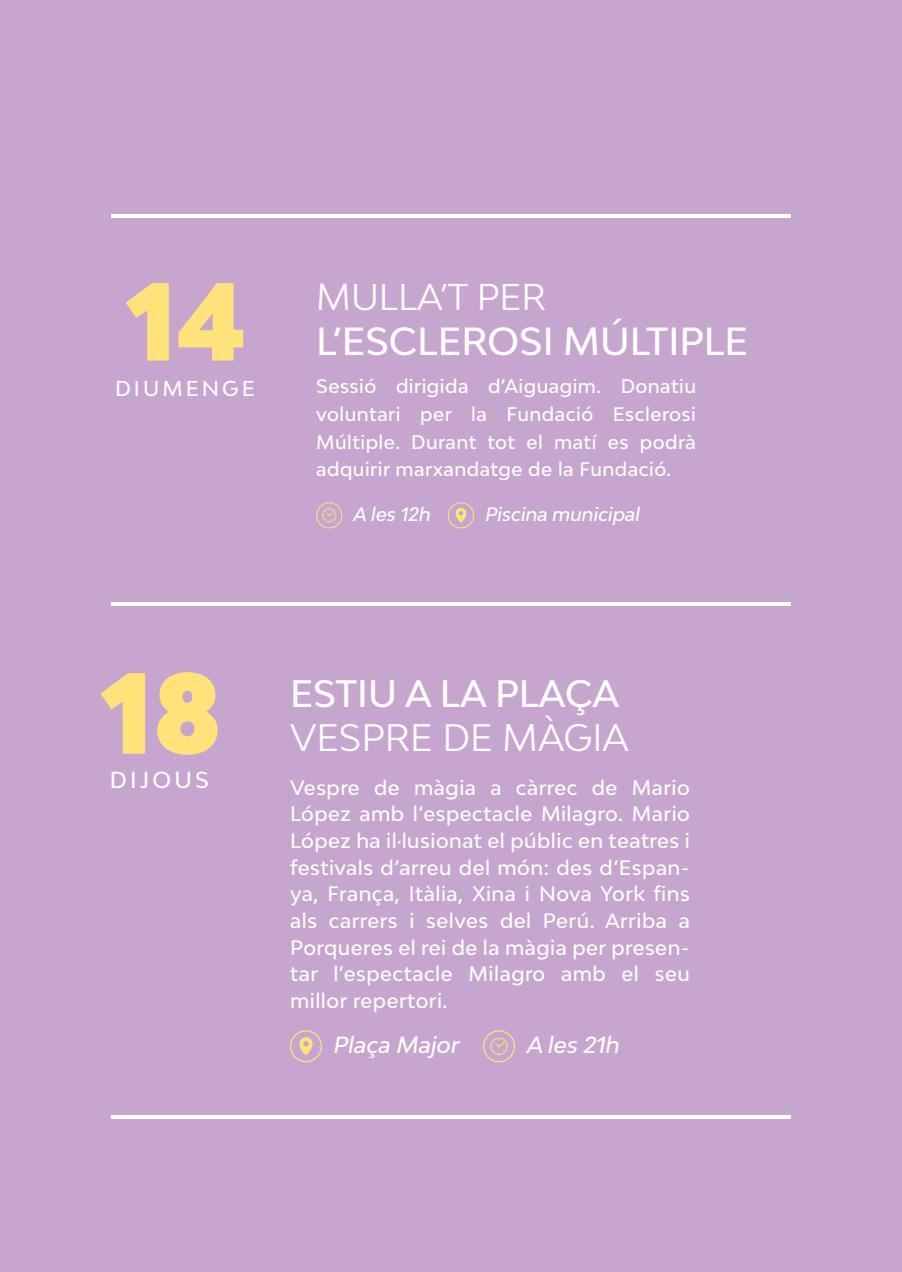
<style>
.page{position:relative;width:902px;height:1272px;background:#fff}
.page>*{position:absolute;margin:0;border:0;box-sizing:border-box;transform-origin:0 0}
.t1{font:900 108.6px "Bw Modelica";color:#ffe37a}
.t2{font:900 104.7px "Bw Modelica";color:#ffe37a}
.t3{font:500 37.2px "Bw Modelica";color:#fff}
.t4{font:500 36.3px "Bw Modelica";color:#fff}
.t5{font:36.3px "Bw Modelica";color:#fff}
.t6{font:35.1px "Bw Modelica";color:#fff}
.t7{font:italic 500 22.2px "Bw Modelica";color:#fff}
.t8{font:500 21.9px "Bw Modelica";letter-spacing:.15em;color:#fff}
.t9{font:500 20.4px "Bw Modelica";letter-spacing:.15em;color:#fff}
.t10{font:500 19.8px/26.7px "Bw Modelica";letter-spacing:.025em;color:#fff;text-align:justify}
.t11{font:500 18.6px/27.9px "Bw Modelica";letter-spacing:.025em;color:#fff;text-align:justify}
.t12{font:italic 500 18.3px "Bw Modelica";color:#fff}
</style>
<div class="page">
<div style="left:0;top:0;width:901px;height:1271px;background:#c6a6cf"></div>
<hr style="left:111px;top:1115px;width:679px;height:3px;background:#fff">
<svg style="left:316px;top:502px;width:26px;height:26px"></svg>
<svg style="left:448px;top:502px;width:26px;height:26px"></svg>
<svg style="left:483px;top:1030px;width:32px;height:32px"></svg>
<svg style="left:290px;top:1030px;width:32px;height:32px"></svg>
<hr style="left:111px;top:214px;width:679px;height:4px;background:#fff">
<hr style="left:111px;top:602px;width:679px;height:3px;background:#fff">
<h2 class="t2" style="left:126px;top:254px;width:123px">14</h2>
<p class="t9" style="left:115px;top:375px;width:141px">DIUMENGE</p>
<p class="t11" style="left:316px;top:372px;width:381px">Sessió dirigida d’Aiguagim. Donatiu voluntari per la Fundació Esclerosi Múltiple. Durant tot el matí es podrà adquirir marxandatge de la Fundació.</p>
<h3 class="t6" style="left:316px;top:274px;width:231px">MULLA’T PER</h3>
<h3 class="t3" style="left:316px;top:317px;width:433px">L’ESCLEROSI MÚLTIPLE</h3>
<p class="t12" style="left:353px;top:502px;width:79px">A les 12h</p>
<p class="t12" style="left:485px;top:502px;width:156px">Piscina municipal</p>
<h1 class="t1" style="left:100px;top:643px;width:123px">18</h1>
<p class="t8" style="left:110px;top:765px;width:101px">DIJOUS</p>
<p class="t10" style="left:290px;top:773px;width:401px">Vespre de màgia a càrrec de Mario López amb l’espectacle Milagro. Mario López ha il·lusionat el públic en teatres i festivals d’arreu del món: des d’Espan&shy;ya, França, Itàlia, Xina i Nova York fins als carrers i selves del Perú. Arriba a Porqueres el rei de la màgia per presen&shy;tar l’espectacle Milagro amb el seu millor repertori.</p>
<h3 class="t4" style="left:290px;top:670px;width:331px">ESTIU A LA PLAÇA</h3>
<h3 class="t5" style="left:290px;top:713px;width:340px">VESPRE DE MÀGIA</h3>
<p class="t7" style="left:334px;top:1030px;width:127px">Plaça Major</p>
<p class="t7" style="left:527px;top:1030px;width:94px">A les 21h</p>
</div>
